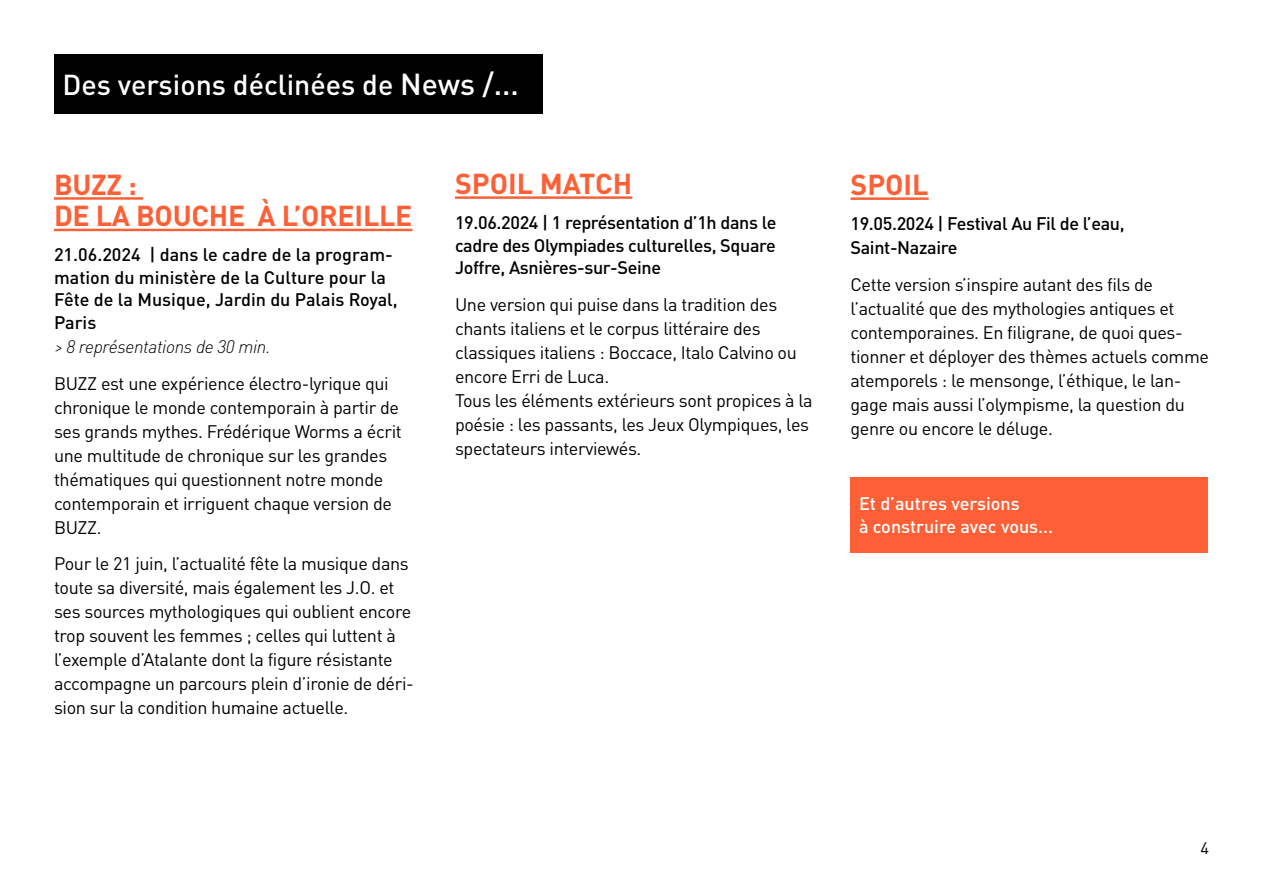
<style>
.page{position:relative;width:1263px;height:893px;background:#fff}
.page>*{position:absolute;margin:0;border:0;box-sizing:border-box;transform-origin:0 0}
.t1{font:700 28.5px/31.5px "DIN Pro";letter-spacing:-.01em;color:#fd6037}
.t2{font:500 28.5px "DIN Pro";color:#fff}
.t3{font:18px/24px "DIN Pro";letter-spacing:-.02em;color:#000}
.t4{font:500 18px/22.5px "DIN Pro";letter-spacing:-.02em;color:#000;text-align:justify}
.t5{font:500 18px/22.5px "DIN Pro";color:#000}
.t6{font:500 18px/22.5px "DIN Pro";color:#fff}
.t7{font:italic 300 18px "DIN Pro";letter-spacing:-.02em;color:#000}
.t8{font:16.5px "DIN Pro";color:#000}
.s1{font-size:30px}
</style>
<div class="page">
<hr style="left:54px;top:197px;width:89px;height:3px;background:#fd6037">
<hr style="left:54px;top:229px;width:358px;height:2px;background:#fd6037">
<div style="left:54px;top:55px;width:488px;height:59px;background:#000"></div>
<hr style="left:455px;top:196px;width:177px;height:3px;background:#fd6037">
<hr style="left:850px;top:197px;width:79px;height:3px;background:#fd6037">
<div style="left:850px;top:477px;width:358px;height:76px;background:#fd6037"></div>
<h1 class="t2" style="left:63px;top:62px;width:458px">Des versions déclinées de <span class="s1">News /...</span></h1>
<h1 class="t1" style="left:54px;top:165px;width:360px">BUZZ :<br>DE LA BOUCHE À L’OREILLE</h1>
<p class="t5" style="left:54px;top:242px;width:345px">21.06.2024 | dans le cadre de la program&shy;mation du ministère de la Culture pour la<br>Fête de la Musique, Jardin du Palais Royal,<br>Paris</p>
<p class="t7" style="left:54px;top:333px;width:218px">&gt; 8 représentations de 30 min.</p>
<p class="t3" style="left:54px;top:369px;width:349px">BUZZ est une expérience électro-lyrique qui chronique le monde contemporain à partir de ses grands mythes. Frédérique Worms a écrit une multitude de chronique sur les grandes thématiques qui questionnent notre monde contemporain et irriguent chaque version de BUZZ.</p>
<p class="t3" style="left:54px;top:550px;width:361px">Pour le 21 juin, l’actualité fête la musique dans toute sa diversité, mais également les J.O. et ses sources mythologiques qui oublient encore trop souvent les femmes ; celles qui luttent à l’exemple d’Atalante dont la figure résistante accompagne un parcours plein d’ironie de déri&shy;sion sur la condition humaine actuelle.</p>
<h1 class="t1" style="left:455px;top:164px;width:179px">SPOIL MATCH</h1>
<p class="t4" style="left:455px;top:209px;width:323px">19.06.2024 | 1 représentation d’1h dans le cadre des Olympiades culturelles, Square Joffre, Asnières-sur-Seine</p>
<p class="t3" style="left:455px;top:291px;width:359px">Une version qui puise dans la tradition des chants italiens et le corpus littéraire des classiques italiens : Boccace, Italo Calvino ou encore Erri de Luca.<br>Tous les éléments extérieurs sont propices à la poésie : les passants, les Jeux Olympiques, les spectateurs interviewés.</p>
<h1 class="t1" style="left:850px;top:165px;width:80px">SPOIL</h1>
<p class="t4" style="left:850px;top:210px;width:276px;line-height:24px">19.05.2024 | Festival Au Fil de l’eau,<br>Saint-Nazaire</p>
<p class="t3" style="left:850px;top:271px;width:360px">Cette version s’inspire autant des fils de l’actualité que des mythologies antiques et contemporaines. En filigrane, de quoi ques&shy;tionner et déployer des thèmes actuels comme atemporels : le mensonge, l’éthique, le lan&shy;gage mais aussi l’olympisme, la question du genre ou encore le déluge.</p>
<p class="t6" style="left:859px;top:490px;width:196px">Et d’autres versions<br>à construire avec vous...</p>
<p class="t8" style="left:1200px;top:835px;width:10px">4</p>
</div>
